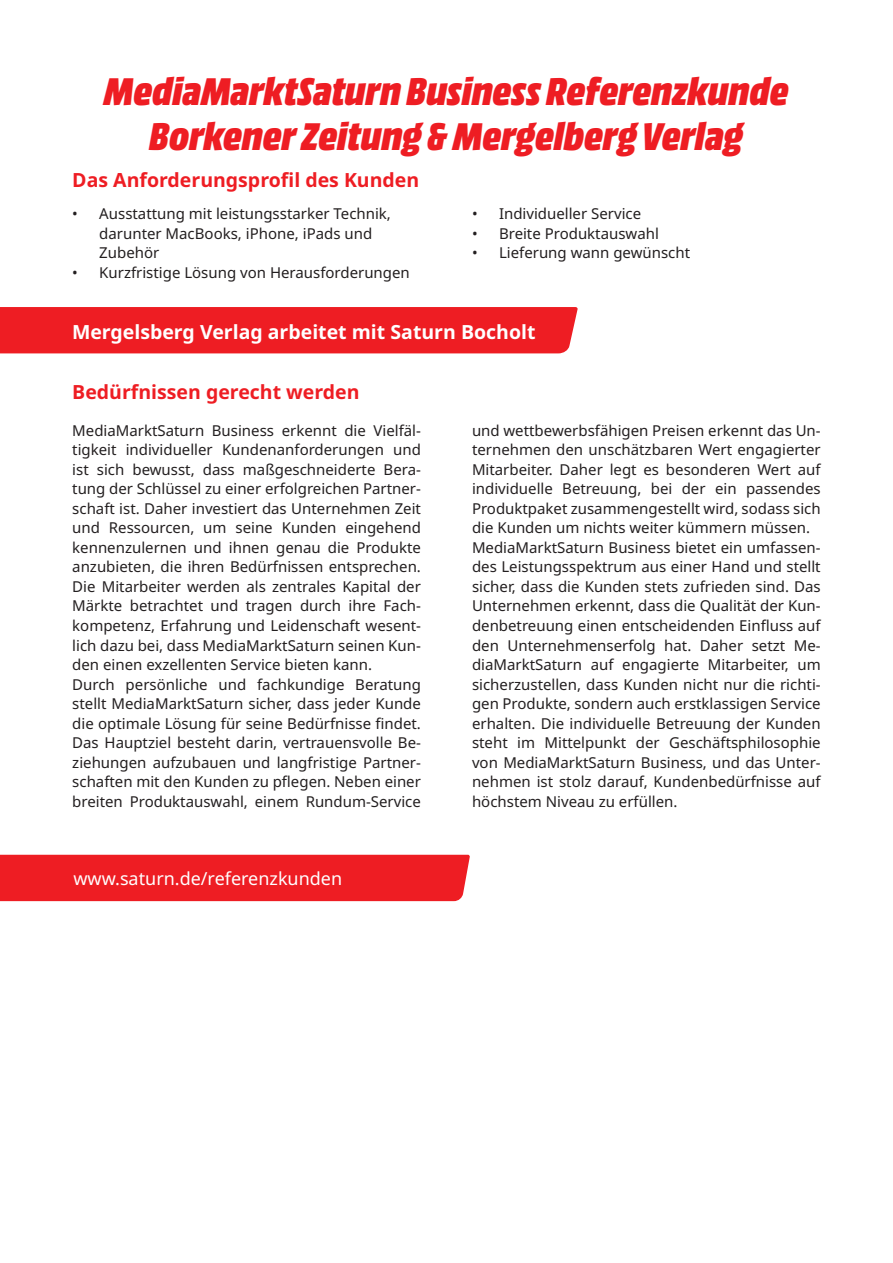
<style>
.page{position:relative;width:893px;height:1263px;background:#fff}
.page>*{position:absolute;margin:0;border:0;box-sizing:border-box;transform-origin:0 0}
.t1{font:40.5px/45px "MM Headline Pro";color:#ee1d23;text-align:center}
.t2{font:700 19.5px "Noto Sans";color:#ee1d23}
.t3{font:700 19.5px "Noto Sans";color:#fff}
.t4{font:18px "Noto Sans";color:#fff}
.t5{font:15px/19.5px "Noto Sans";color:#231f20}
</style>
<div class="page">
<div style="left:0;top:307px;width:578px;height:46px;background:#ee1d23"></div>
<div style="left:0;top:855px;width:470px;height:46px;background:#ee1d23"></div>
<h1 class="t1" style="left:104px;top:67px;width:686px">MediaMarktSaturn Business Referenzkunde<br>Borkener Zeitung &amp; Mergelberg Verlag</h1>
<h2 class="t2" style="left:72px;top:169px;width:348px">Das Anforderungsprofil des Kunden</h2>
<p class="t5" style="left:99px;top:204px;width:293px;text-indent:-27px">• Ausstattung mit leistungsstarker Technik, darunter MacBooks, iPhone, iPads und<br>Zubehör</p>
<p class="t5" style="left:72px;top:263px;width:339px">• Kurzfristige Lösung von Herausforderungen</p>
<p class="t5" style="left:472px;top:204px;width:171px">• Individueller Service</p>
<p class="t5" style="left:472px;top:224px;width:188px">• Breite Produktauswahl</p>
<p class="t5" style="left:472px;top:243px;width:220px">• Lieferung wann gewünscht</p>
<h2 class="t3" style="left:72px;top:320px;width:465px">Mergelsberg Verlag arbeitet mit Saturn Bocholt</h2>
<h2 class="t2" style="left:72px;top:381px;width:289px">Bedürfnissen gerecht werden</h2>
<p class="t5" style="left:72px;top:421px;width:350px">MediaMarktSaturn Business erkennt die Vielfäl&shy;tigkeit individueller Kundenanforderungen und ist sich bewusst, dass maßgeschneiderte Bera&shy;tung der Schlüssel zu einer erfolgreichen Partner&shy;schaft ist. Daher investiert das Unternehmen Zeit und Ressourcen, um seine Kunden eingehend kennenzulernen und ihnen genau die Produkte anzubieten, die ihren Bedürfnissen entsprechen.<br>Die Mitarbeiter werden als zentrales Kapital der Märkte betrachtet und tragen durch ihre Fach&shy;kompetenz, Erfahrung und Leidenschaft wesent&shy;lich dazu bei, dass MediaMarktSaturn seinen Kun&shy;den einen exzellenten Service bieten kann.<br>Durch persönliche und fachkundige Beratung stellt MediaMarktSaturn sicher, dass jeder Kunde die optimale Lösung für seine Bedürfnisse findet.<br>Das Hauptziel besteht darin, vertrauensvolle Be&shy;ziehungen aufzubauen und langfristige Partner&shy;schaften mit den Kunden zu pflegen. Neben einer breiten Produktauswahl, einem Rundum-Service</p>
<p class="t5" style="left:472px;top:421px;width:350px">und wettbewerbsfähigen Preisen erkennt das Un&shy;ternehmen den unschätzbaren Wert engagierter Mitarbeiter. Daher legt es besonderen Wert auf individuelle Betreuung, bei der ein passendes Produktpaket zusammengestellt wird, sodass sich die Kunden um nichts weiter kümmern müssen.<br>MediaMarktSaturn Business bietet ein umfassen&shy;des Leistungsspektrum aus einer Hand und stellt sicher, dass die Kunden stets zufrieden sind. Das Unternehmen erkennt, dass die Qualität der Kun&shy;denbetreuung einen entscheidenden Einfluss auf den Unternehmenserfolg hat. Daher setzt Me&shy;diaMarktSaturn auf engagierte Mitarbeiter, um sicherzustellen, dass Kunden nicht nur die richti&shy;gen Produkte, sondern auch erstklassigen Service erhalten. Die individuelle Betreuung der Kunden steht im Mittelpunkt der Geschäftsphilosophie von MediaMarktSaturn Business, und das Unter&shy;nehmen ist stolz darauf, Kundenbedürfnisse auf höchstem Niveau zu erfüllen.</p>
<p class="t4" style="left:73px;top:868px;width:270px">www.saturn.de/referenzkunden</p>
</div>
